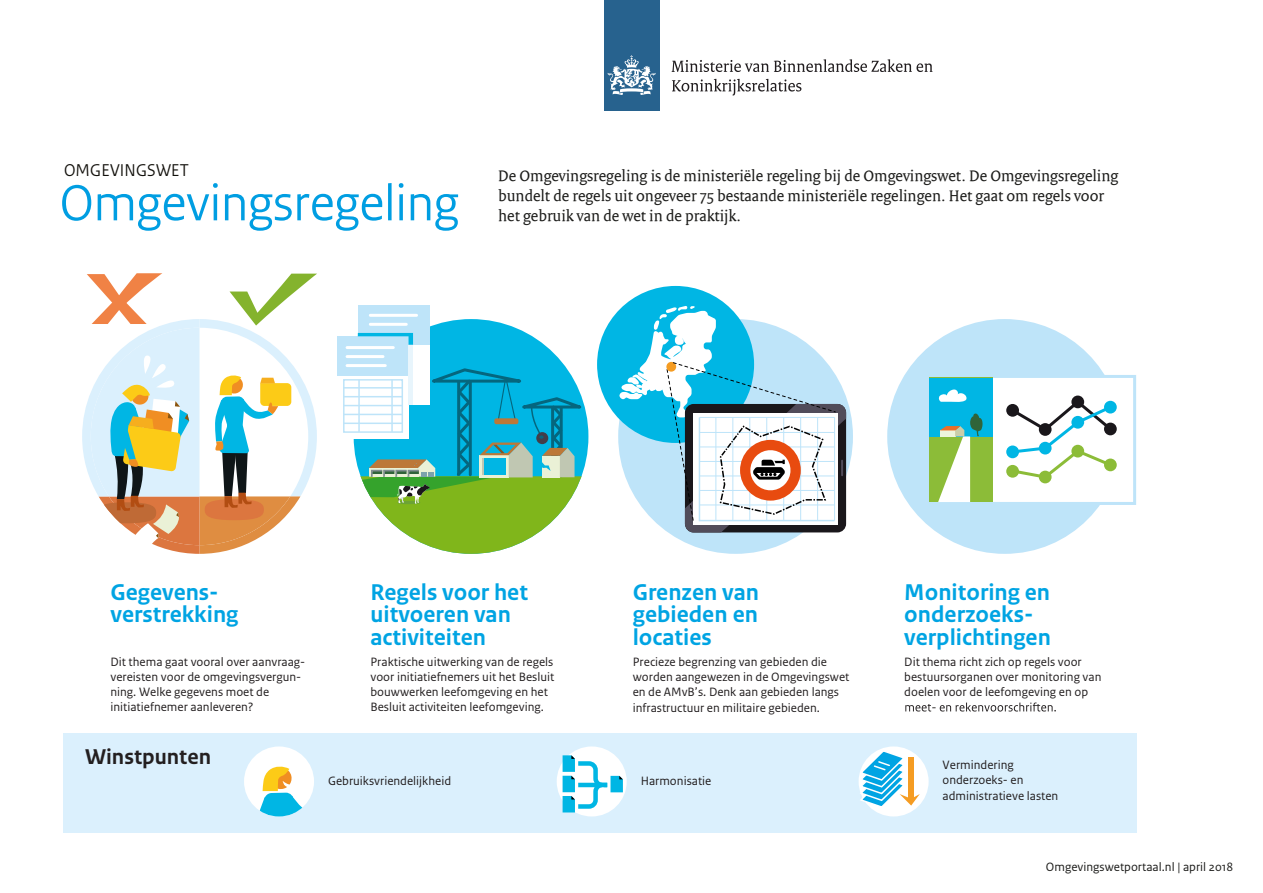
<style>
.page{position:relative;width:1263px;height:893px;background:#fff}
.page>*{position:absolute;margin:0;border:0;box-sizing:border-box;transform-origin:0 0}
.t1{font:53.4px "Rijksoverheid Sans Heading";color:#009ee2}
.t2{font:700 24px/22.5px "Rijksoverheid Sans Text";color:#00a4e3}
.t3{font:700 22.5px "Rijksoverheid Sans Text";color:#231f20}
.t4{font:18px "Rijksoverheid Sans Heading";letter-spacing:.01em;color:#12100b}
.t5{font:16.5px/19.8px "Rijksoverheid Serif";color:#1d1d1b}
.t6{font:12.75px/15.3px "Rijksoverheid Sans Text";color:#231f20}
.t7{font:12.75px "Rijksoverheid Sans Text";color:#1d1d1b}
</style>
<div class="page">
<div style="left:63px;top:732px;width:1073px;height:100px;background:#dbf0fd"></div>
<div style="left:604px;top:0;width:55px;height:111px;background:#27628e"></div>
<svg style="left:608px;top:55px;width:47px;height:40px"></svg>
<svg style="left:671px;top:59px;width:262px;height:13px"></svg>
<svg style="left:672px;top:79px;width:129px;height:16px"></svg>
<div style="left:618px;top:319px;width:235px;height:235px;background:#bee4f9;border-radius:50%"></div>
<div style="left:597px;top:286px;width:157px;height:157px;background:#00b6e4;border-radius:50%"></div>
<div style="left:887px;top:319px;width:235px;height:235px;background:#bee4f9;border-radius:50%"></div>
<svg style="left:357px;top:319px;width:209px;height:48px;fill:#00b6e4"></svg>
<div style="left:358px;top:306px;width:71px;height:99px;background:#fff"></div>
<div style="left:358px;top:306px;width:71px;height:39px;background:#bee4f9"></div>
<div style="left:338px;top:336px;width:70px;height:39px;background:#bee4f9"></div>
<div style="left:343px;top:379px;width:60px;height:54px;border:2px solid #bee4f9"></div>
<hr style="left:344px;top:387px;width:58px;height:2px;background:#bee4f9">
<hr style="left:344px;top:396px;width:58px;height:1px;background:#bee4f9">
<hr style="left:344px;top:405px;width:58px;height:1px;background:#bee4f9">
<hr style="left:344px;top:414px;width:58px;height:1px;background:#bee4f9">
<hr style="left:344px;top:423px;width:58px;height:1px;background:#bee4f9">
<div style="left:408px;top:345px;width:5px;height:60px;background:#e8f5fc"></div>
<svg style="left:358px;top:333px;width:55px;height:12px"></svg>
<svg style="left:905px;top:702px;width:151px;height:10px"></svg>
<div style="left:928px;top:375px;width:208px;height:130px;background:#fff;border:3px solid #bee4f9"></div>
<svg style="left:82px;top:273px;width:235px;height:281px"></svg>
<div style="left:244px;top:746px;width:70px;height:70px;background:#fff;border-radius:50%"></div>
<svg style="left:256px;top:766px;width:58px;height:50px"></svg>
<div style="left:557px;top:746px;width:70px;height:70px;background:#fff;border-radius:50%"></div>
<svg style="left:563px;top:755px;width:60px;height:57px"></svg>
<div style="left:858px;top:746px;width:70px;height:70px;background:#fff;border-radius:50%"></div>
<svg style="left:858px;top:749px;width:62px;height:60px"></svg>
<hr style="left:347px;top:346px;width:46px;height:3px;background:#fff">
<hr style="left:347px;top:355px;width:36px;height:3px;background:#fff">
<hr style="left:347px;top:364px;width:38px;height:3px;background:#fff">
<hr style="left:370px;top:314px;width:46px;height:3px;background:#fff">
<hr style="left:370px;top:323px;width:36px;height:3px;background:#fff">
<svg style="left:354px;top:367px;width:234px;height:187px"></svg>
<div style="left:930px;top:378px;width:63px;height:124px;background:#8cbc38"></div>
<div style="left:930px;top:378px;width:63px;height:58px;background:#00b6e4"></div>
<svg style="left:938px;top:389px;width:29px;height:13px"></svg>
<svg style="left:938px;top:413px;width:45px;height:89px"></svg>
<svg style="left:1006px;top:404px;width:13px;height:13px"></svg>
<div style="left:1071px;top:396px;width:13px;height:12px;background:#1a171b;border-radius:50%"></div>
<svg style="left:1104px;top:423px;width:13px;height:12px"></svg>
<svg style="left:1006px;top:445px;width:13px;height:13px"></svg>
<svg style="left:1104px;top:401px;width:13px;height:12px"></svg>
<svg style="left:1006px;top:465px;width:13px;height:13px"></svg>
<div style="left:1039px;top:471px;width:12px;height:12px;background:#8cbc38;border-radius:50%"></div>
<svg style="left:1104px;top:459px;width:13px;height:12px"></svg>
<svg style="left:1008px;top:398px;width:106px;height:82px"></svg>
<svg style="left:619px;top:306px;width:227px;height:226px"></svg>
<h3 class="t4" style="left:64px;top:159px;width:126px">OMGEVINGSWET</h3>
<p class="t5" style="left:498px;top:166px;width:622px">De Omgevingsregeling is de ministeriële regeling bij de Omgevingswet. De Omgevingsregeling bundelt de regels uit ongeveer 75 bestaande ministeriële regelingen. Het gaat om regels voor het gebruik van de wet in de praktijk.</p>
<h1 class="t1" style="left:60px;top:172px;width:401px">Omgevingsregeling</h1>
<h2 class="t2" style="left:110px;top:581px;width:129px">Gegevens&shy;verstrekking</h2>
<p class="t6" style="left:110px;top:654px;width:196px">Dit thema gaat vooral over aanvraag&shy;vereisten voor de omgevingsvergun&shy;ning. Welke gegevens moet de initiatiefnemer aanleveren?</p>
<h3 class="t3" style="left:85px;top:744px;width:128px">Winstpunten</h3>
<h2 class="t2" style="left:370px;top:581px;width:159px">Regels voor het uitvoeren van activiteiten</h2>
<p class="t6" style="left:370px;top:654px;width:185px">Praktische uitwerking van de regels voor initiatiefnemers uit het Besluit bouwwerken leefomgeving en het Besluit activiteiten leefomgeving.</p>
<h2 class="t2" style="left:633px;top:581px;width:128px;text-align:justify">Grenzen van gebieden en locaties</h2>
<p class="t6" style="left:633px;top:654px;width:218px">Precieze begrenzing van gebieden die worden aangewezen in de Omgevingswet en de AMvB’s. Denk aan gebieden langs infrastructuur en militaire gebieden.</p>
<p class="t6" style="left:328px;top:774px;width:125px">Gebruiksvriendelijkheid</p>
<p class="t6" style="left:641px;top:774px;width:72px">Harmonisatie</p>
<h2 class="t2" style="left:904px;top:581px;width:148px">Monitoring en onderzoeks&shy;verplichtingen</h2>
<p class="t6" style="left:904px;top:654px;width:199px">Dit thema richt zich op regels voor bestuursorganen over monitoring van doelen voor de leefomgeving en op</p>
<p class="t6" style="left:942px;top:757px;width:117px">Vermindering<br>0nderzoeks- en administratieve lasten</p>
<p class="t7" style="left:1046px;top:859px;width:189px">Omgevingswetportaal.nl | april 2018</p>
</div>
